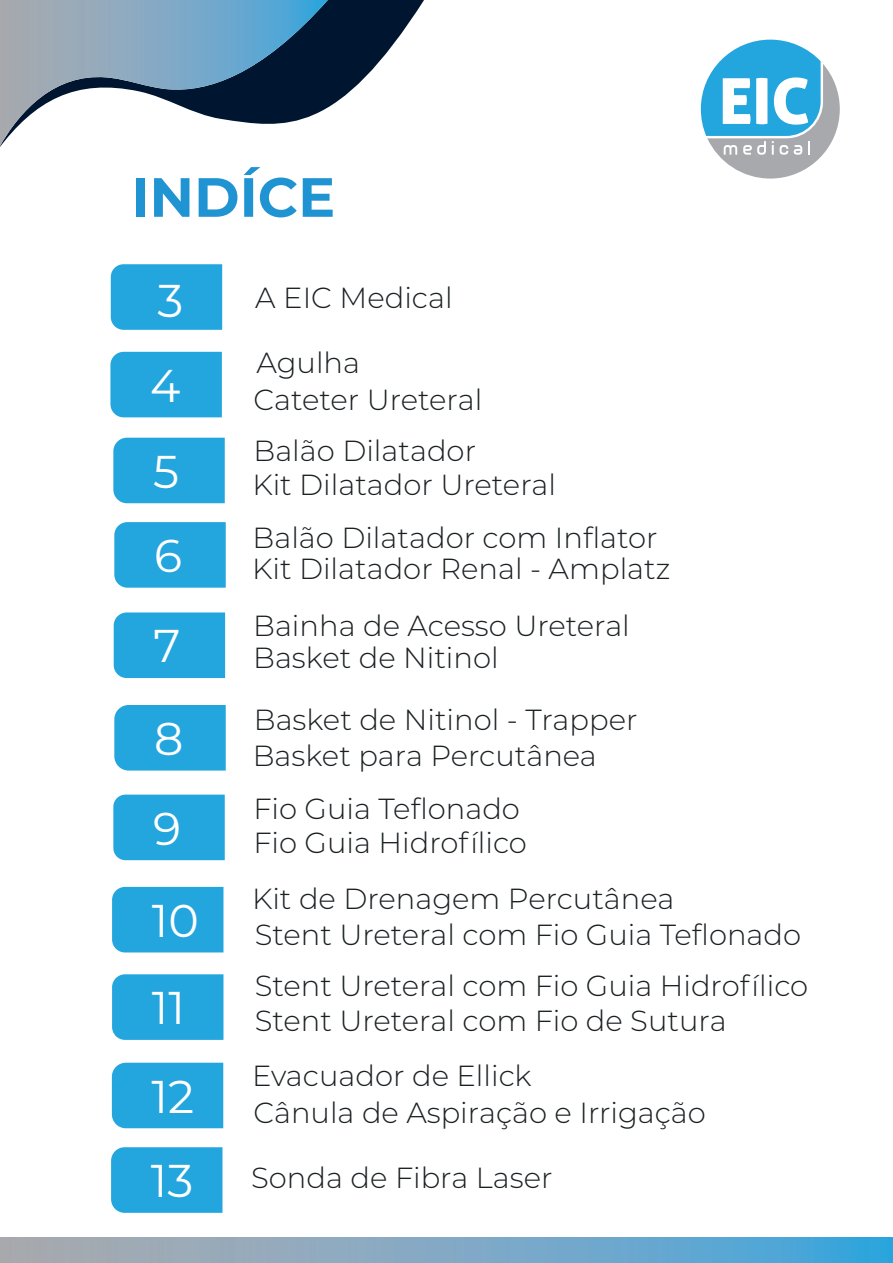
<style>
.page{position:relative;width:893px;height:1263px;background:#fff}
.page>*{position:absolute;margin:0;border:0;box-sizing:border-box;transform-origin:0 0}
.t1{font:700 55.2px "Montserrat";color:#2093d2}
.t2{font:45.9px "Montserrat";color:#fff}
.t3{font:300 29.1px/37.2px "Montserrat";color:#1b2022}
</style>
<div class="page">
<div style="left:111px;top:264px;width:111px;height:66px;background:#23a5de"></div>
<svg style="left:0;top:0;width:424px;height:147px"></svg>
<svg style="left:0;top:0;width:328px;height:146px"></svg>
<svg style="left:701px;top:40px;width:139px;height:139px"></svg>
<svg style="left:0;top:1238px;width:893px;height:25px;background:#7ba8c5"></svg>
<div style="left:110px;top:352px;width:112px;height:65px;background:#23a5de"></div>
<div style="left:113px;top:438px;width:112px;height:65px;background:#23a5de"></div>
<div style="left:114px;top:522px;width:112px;height:66px;background:#23a5de"></div>
<div style="left:114px;top:612px;width:111px;height:66px;background:#23a5de"></div>
<div style="left:114px;top:705px;width:112px;height:65px;background:#23a5de"></div>
<div style="left:113px;top:795px;width:112px;height:65px;background:#23a5de"></div>
<div style="left:112px;top:974px;width:111px;height:66px;background:#23a5de"></div>
<div style="left:112px;top:1063px;width:111px;height:65px;background:#23a5de"></div>
<div style="left:111px;top:1147px;width:111px;height:66px;background:#23a5de"></div>
<div style="left:112px;top:887px;width:111px;height:65px;background:#23a5de"></div>
<h1 class="t1" style="left:131px;top:157px;width:205px">INDÍCE</h1>
<h2 class="t2" style="left:158px;top:269px;width:27px">3</h2>
<p class="t3" style="left:255px;top:278px;width:199px">A EIC Medical</p>
<h2 class="t2" style="left:150px;top:354px;width:32px">4</h2>
<h2 class="t2" style="left:153px;top:440px;width:27px">5</h2>
<h2 class="t2" style="left:154px;top:524px;width:29px">6</h2>
<h2 class="t2" style="left:153px;top:614px;width:29px">7</h2>
<h2 class="t2" style="left:154px;top:707px;width:31px">8</h2>
<h2 class="t2" style="left:153px;top:797px;width:29px">9</h2>
<h2 class="t2" style="left:152px;top:889px;width:48px">10</h2>
<h2 class="t2" style="left:152px;top:976px;width:35px">11</h2>
<h2 class="t2" style="left:152px;top:1065px;width:44px">12</h2>
<h2 class="t2" style="left:151px;top:1149px;width:44px">13</h2>
<p class="t3" style="left:254px;top:343px;width:230px">Agulha<br>Cateter Ureteral</p>
<p class="t3" style="left:253px;top:432px;width:305px;line-height:34.3px">Balão Dilatador<br>Kit Dilatador Ureteral</p>
<p class="t3" style="left:253px;top:518px;width:407px">Balão Dilatador com Inflator</p>
<p class="t3" style="left:252px;top:549px;width:420px">Kit Dilatador Renal - Amplatz</p>
<p class="t3" style="left:253px;top:608px;width:378px;line-height:32.7px">Bainha de Acesso Ureteral<br>Basket de Nitinol</p>
<p class="t3" style="left:254px;top:700px;width:385px">Basket de Nitinol - Trapper</p>
<p class="t3" style="left:253px;top:736px;width:345px">Basket para Percutânea</p>
<p class="t3" style="left:253px;top:791px;width:275px;line-height:33.6px">Fio Guia Teflonado<br>Fio Guia Hidrofílico</p>
<p class="t3" style="left:252px;top:880px;width:550px;line-height:35.7px">Kit de Drenagem Percutânea<br>Stent Ureteral com Fio Guia Teflonado</p>
<p class="t3" style="left:255px;top:966px;width:555px">Stent Ureteral com Fio Guia Hidrofílico</p>
<p class="t3" style="left:252px;top:991px;width:476px;line-height:55.8px">Stent Ureteral com Fio de Sutura<br>Evacuador de Ellick</p>
<p class="t3" style="left:253px;top:1094px;width:454px">Cânula de Aspiração e Irrigação</p>
<p class="t3" style="left:251px;top:1158px;width:303px">Sonda de Fibra Laser</p>
</div>
